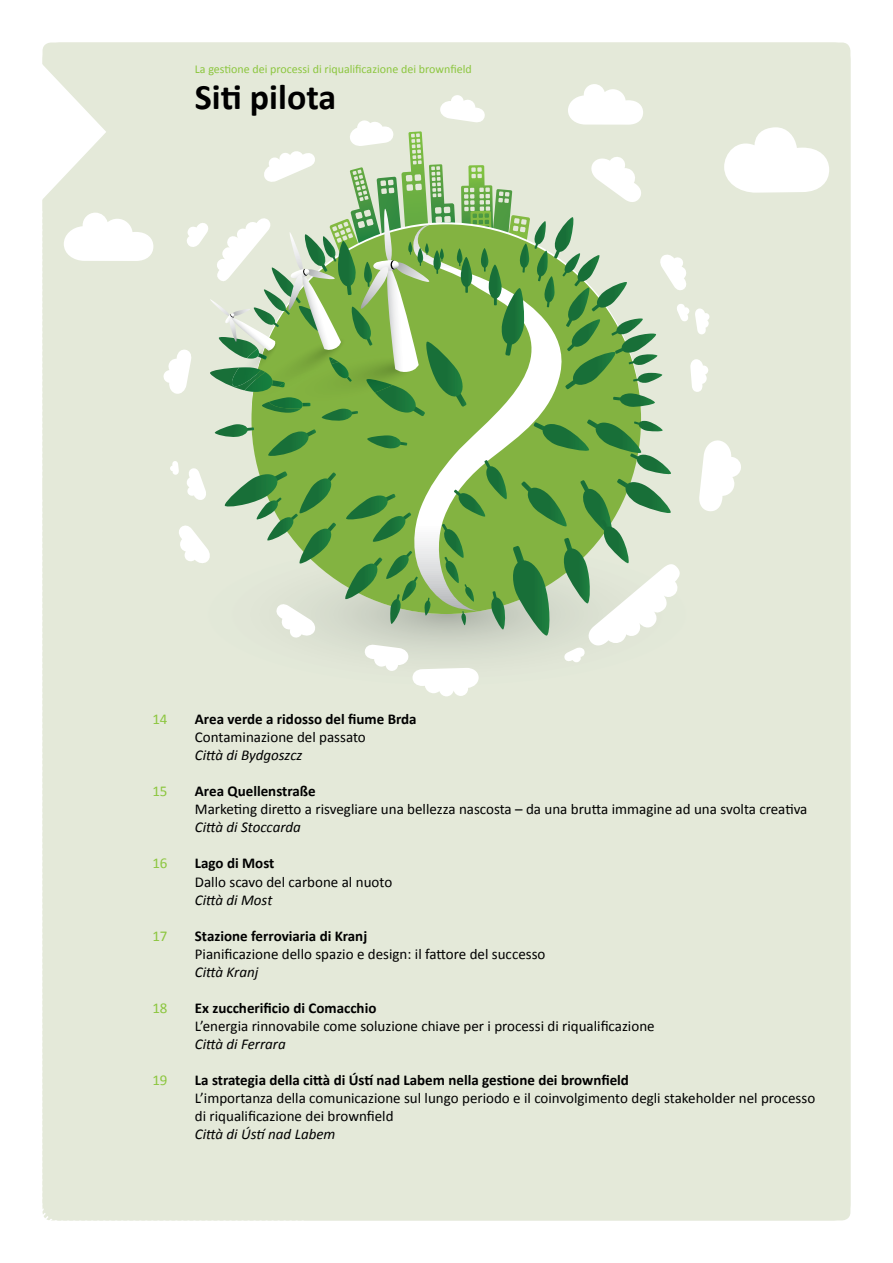
<style>
.page{position:relative;width:893px;height:1263px;background:#fff}
.page>*{position:absolute;margin:0;border:0;box-sizing:border-box;transform-origin:0 0}
.t1{font:700 36px "Calibri";color:#000}
.t2{font:15px/18px "Calibri";color:#000}
.t3{font:700 15px "Calibri";color:#000}
.t4{font:italic 15px "Calibri";color:#000}
.t5{font:15px "Calibri";color:#8cc63f}
.t6{font:12px "Calibri";color:#8cc63f}
</style>
<div class="page">
<div style="left:43px;top:43px;width:807px;height:1177px;background:#e4e9d9"></div>
<div style="left:156px;top:540px;width:581px;height:160px;background:#e4e9d9"></div>
<svg style="left:163px;top:84px;width:666px;height:612px;background:#c0d4ad"></svg>
<svg style="left:42px;top:51px;width:111px;height:210px"></svg>
<p class="t6" style="left:195px;top:61px;width:278px">La gestione dei processi di riqualificazione dei brownfield</p>
<h1 class="t1" style="left:195px;top:75px;width:143px">Siti pilota</h1>
<p class="t5" style="left:152px;top:710px;width:17px">14</p>
<p class="t5" style="left:152px;top:782px;width:17px">15</p>
<p class="t5" style="left:152px;top:854px;width:17px">16</p>
<p class="t5" style="left:152px;top:926px;width:17px">17</p>
<p class="t5" style="left:152px;top:998px;width:17px">18</p>
<p class="t5" style="left:152px;top:1070px;width:17px">19</p>
<p class="t3" style="left:195px;top:710px;width:223px">Area verde a ridosso del fiume Brda</p>
<p class="t2" style="left:195px;top:728px;width:172px">Contaminazione del passato</p>
<p class="t4" style="left:195px;top:746px;width:109px">Città di Bydgoszcz</p>
<p class="t3" style="left:195px;top:782px;width:122px">Area Quellenstraße</p>
<p class="t2" style="left:195px;top:800px;width:614px">Marketing diretto a risvegliare una bellezza nascosta – da una brutta immagine ad una svolta creativa</p>
<p class="t4" style="left:195px;top:818px;width:108px">Città di Stoccarda</p>
<p class="t3" style="left:195px;top:854px;width:81px">Lago di Most</p>
<p class="t2" style="left:195px;top:872px;width:199px">Dallo scavo del carbone al nuoto</p>
<p class="t4" style="left:195px;top:890px;width:79px">Città di Most</p>
<p class="t3" style="left:195px;top:926px;width:174px">Stazione ferroviaria di Kranj</p>
<p class="t2" style="left:195px;top:944px;width:352px">Pianificazione dello spazio e design: il fattore del successo</p>
<p class="t4" style="left:195px;top:962px;width:65px">Città Kranj</p>
<p class="t3" style="left:195px;top:998px;width:183px">Ex zuccherificio di Comacchio</p>
<p class="t2" style="left:195px;top:1016px;width:461px">L’energia rinnovabile come soluzione chiave per i processi di riqualificazione</p>
<p class="t4" style="left:195px;top:1034px;width:92px">Città di Ferrara</p>
<p class="t3" style="left:195px;top:1070px;width:436px">La strategia della città di Ústí nad Labem nella gestione dei brownfield</p>
<p class="t2" style="left:195px;top:1088px;width:622px">L’importanza della comunicazione sul lungo periodo e il coinvolgimento degli stakeholder nel processo di riqualificazione dei brownfield</p>
<p class="t4" style="left:195px;top:1124px;width:142px">Città di Ústí nad Labem</p>
</div>
